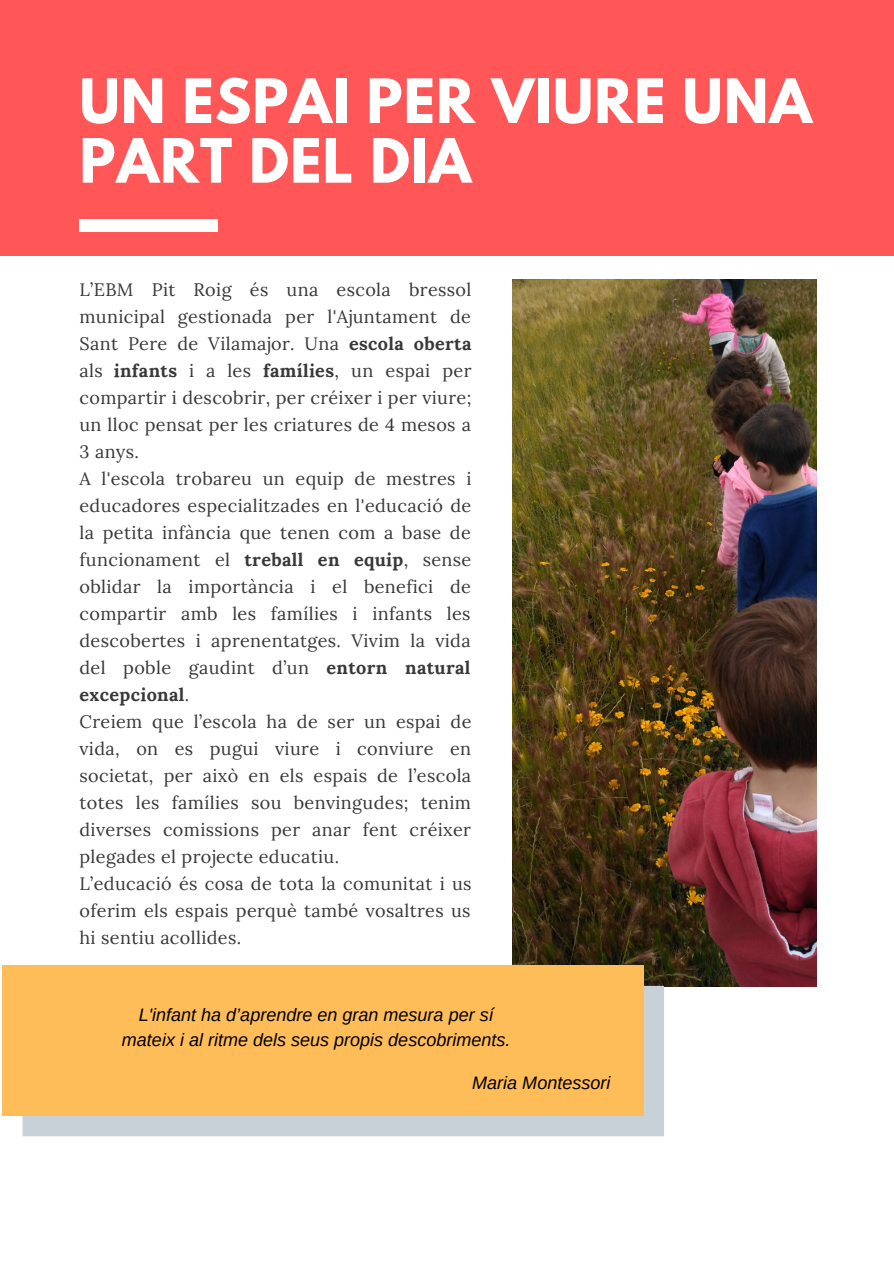
<style>
.page{position:relative;width:894px;height:1264px;background:#fff}
.page>*{position:absolute;margin:0;border:0;box-sizing:border-box;transform-origin:0 0}
.t1{font:700 54px/59.7px "League Spartan";letter-spacing:.02em;color:#fff}
.t2{font:18px/27px "Lora";letter-spacing:.02em;color:#383838}
.t3{font:italic 18px/24.8px "Arimo";color:#000;text-align:center}
.s1{font-weight:700}
</style>
<div class="page">
<div style="left:0;top:0;width:893px;height:255px;background:#ff5757"></div>
<div style="left:79px;top:219px;width:139px;height:13px;background:#fff"></div>
<img style="left:512px;top:279px;width:303px;height:707px">
<div style="left:23px;top:985px;width:641px;height:151px;background:#c8d0d8"></div>
<div style="left:2px;top:965px;width:641px;height:150px;background:#ffbd59"></div>
<h1 class="t1" style="left:79px;top:78px;width:733px">UN ESPAI PER VIURE UNA<br>PART DEL DIA</h1>
<p class="t2" style="left:79px;top:275px;width:393px">L’EBM Pit Roig és una escola bressol municipal gestionada per l'Ajuntament de Sant Pere de Vilamajor. Una <span class="s1">escola oberta </span>als <span class="s1">infants</span> i a les <span class="s1">famílies</span>, un espai per compartir i descobrir, per créixer i per viure; un lloc pensat per les criatures de 4 mesos a 3 anys.<br>A l'escola trobareu un equip de mestres i educadores especialitzades en l'educació de la petita infància que tenen com a base de funcionament el <span class="s1">treball en equip</span>, sense oblidar la importància i el benefici de compartir amb les famílies i infants les descobertes i aprenentatges. Vivim la vida del poble gaudint d’un <span class="s1">entorn natural excepcional</span>.<br>Creiem que l’escola ha de ser un espai de vida, on es pugui viure i conviure en societat, per això en els espais de l’escola totes les famílies sou benvingudes; tenim diverses comissions per anar fent créixer plegades el projecte educatiu.<br>L’educació és cosa de tota la comunitat i us oferim els espais perquè també vosaltres us hi sentiu acollides.</p>
<p class="t3" style="left:122px;top:1002px;width:390px">L'infant ha d’aprendre en gran mesura per sí mateix i al ritme dels seus propis descobriments.</p>
<p class="t3" style="left:472px;top:1070px;width:140px">Maria Montessori</p>
</div>
